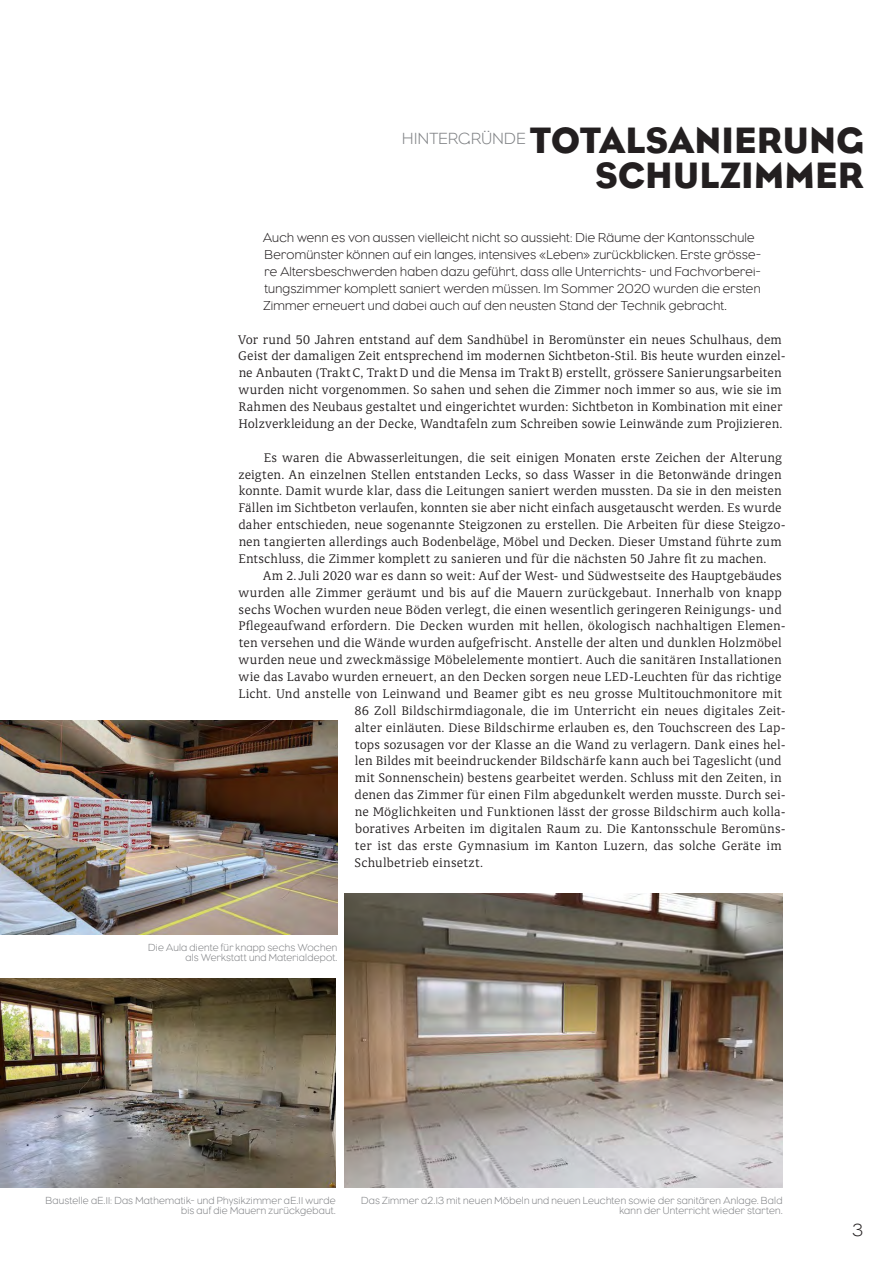
<style>
.page{position:relative;width:893px;height:1263px;background:#fff}
.page>*{position:absolute;margin:0;border:0;box-sizing:border-box;transform-origin:0 0}
.t1{font:37.5px/34.5px "Eagle";letter-spacing:.005em;color:#231f20;text-align:right}
.t2{font:300 18px "Eagle";color:#231f20}
.t3{font:300 16.5px "Eagle";letter-spacing:.015em;color:#808285}
.t4{font:300 13.8px/16.8px "Classic Round";letter-spacing:.005em;color:#231f20}
.t5{font:300 13.35px/16.8px "Eagle";letter-spacing:.015em;color:#231f20}
.t6{font:300 10.5px/10.1px "Eagle";letter-spacing:.02em;color:#808285;text-align:right}
</style>
<div class="page">
<img style="left:0;top:720px;width:337px;height:214px">
<img style="left:0;top:978px;width:336px;height:209px">
<img style="left:344px;top:894px;width:438px;height:293px">
<p class="t3" style="left:402px;top:128px;width:125px">HINTERGRÜNDE</p>
<h1 class="t1" style="left:530px;top:123px;width:336px">TOTALSANIERUNG<br>SCHULZIMMER</h1>
<p class="t5" style="left:263px;top:229px;width:500px">Auch wenn es von aussen vielleicht nicht so aussieht: Die Räume der Kantonsschule Beromünster können auf ein langes, intensives «Leben» zurückblicken. Erste grösse&shy;re Altersbeschwerden haben dazu geführt, dass alle Unterrichts- und Fachvorberei&shy;tungszimmer komplett saniert werden müssen. Im Sommer 2020 wurden die ersten Zimmer erneuert und dabei auch auf den neusten Stand der Technik gebracht.</p>
<p class="t4" style="left:238px;top:331px;width:549px">Vor rund 50 Jahren entstand auf dem Sandhübel in Beromünster ein neues Schulhaus, dem Geist der damaligen Zeit entsprechend im modernen Sichtbeton-Stil. Bis heute wurden einzel&shy;ne Anbauten (TraktC, TraktD und die Mensa im TraktB) erstellt, grössere Sanierungsarbeiten wurden nicht vorgenommen. So sahen und sehen die Zimmer noch immer so aus, wie sie im Rahmen des Neubaus gestaltet und eingerichtet wurden: Sichtbeton in Kombination mit einer Holzverkleidung an der Decke, Wandtafeln zum Schreiben sowie Leinwände zum Projizieren.</p>
<p class="t4" style="left:238px;top:449px;width:549px;text-indent:26px">Es waren die Abwasserleitungen, die seit einigen Monaten erste Zeichen der Alterung zeigten. An einzelnen Stellen entstanden Lecks, so dass Wasser in die Betonwände dringen konnte. Damit wurde klar, dass die Leitungen saniert werden mussten. Da sie in den meisten Fällen im Sichtbeton verlaufen, konnten sie aber nicht einfach ausgetauscht werden. Es wurde daher entschieden, neue sogenannte Steigzonen zu erstellen. Die Arbeiten für diese Steigzo&shy;nen tangierten allerdings auch Bodenbeläge, Möbel und Decken. Dieser Umstand führte zum Entschluss, die Zimmer komplett zu sanieren und für die nächsten 50 Jahre fit zu machen.</p>
<p class="t4" style="left:263px;top:567px;width:520px">Am 2. Juli 2020 war es dann so weit: Auf der West- und Südwestseite des Hauptgebäudes</p>
<p class="t4" style="left:239px;top:584px;width:545px">wurden alle Zimmer geräumt und bis auf die Mauern zurückgebaut. Innerhalb von knapp</p>
<p class="t4" style="left:239px;top:601px;width:545px">sechs Wochen wurden neue Böden verlegt, die einen wesentlich geringeren Reinigungs- und</p>
<p class="t4" style="left:238px;top:618px;width:549px">Pflegeaufwand erfordern. Die Decken wurden mit hellen, ökologisch nachhaltigen Elemen-</p>
<p class="t4" style="left:239px;top:634px;width:545px">ten versehen und die Wände wurden aufgefrischt. Anstelle der alten und dunklen Holzmöbel</p>
<p class="t4" style="left:239px;top:651px;width:545px">wurden neue und zweckmässige Möbelelemente montiert. Auch die sanitären Installationen</p>
<p class="t4" style="left:239px;top:668px;width:545px">wie das Lavabo wurden erneuert, an den Decken sorgen neue LED-Leuchten für das richtige</p>
<p class="t4" style="left:238px;top:685px;width:545px">Licht. Und anstelle von Leinwand und Beamer gibt es neu grosse Multitouchmonitore mit</p>
<p class="t4" style="left:355px;top:702px;width:431px">86 Zoll Bildschirmdiagonale, die im Unterricht ein neues digitales Zeit-</p>
<p class="t4" style="left:355px;top:719px;width:432px">alter einläuten. Diese Bildschirme erlauben es, den Touchscreen des Lap-</p>
<p class="t4" style="left:355px;top:736px;width:432px">tops sozusagen vor der Klasse an die Wand zu verlagern. Dank eines hel-</p>
<p class="t4" style="left:355px;top:753px;width:428px">len Bildes mit beeindruckender Bildschärfe kann auch bei Tageslicht (und</p>
<p class="t4" style="left:355px;top:769px;width:428px">mit Sonnenschein) bestens gearbeitet werden. Schluss mit den Zeiten, in</p>
<p class="t4" style="left:355px;top:786px;width:433px">denen das Zimmer für einen Film abgedunkelt werden musste. Durch sei-</p>
<p class="t4" style="left:355px;top:803px;width:432px">ne Möglichkeiten und Funktionen lässt der grosse Bildschirm auch kolla-</p>
<p class="t4" style="left:355px;top:820px;width:432px">boratives Arbeiten im digitalen Raum zu. Die Kantonsschule Beromüns-</p>
<p class="t4" style="left:355px;top:837px;width:428px">ter ist das erste Gymnasium im Kanton Luzern, das solche Geräte im</p>
<p class="t4" style="left:355px;top:854px;width:130px">Schulbetrieb einsetzt.</p>
<p class="t6" style="left:148px;top:942px;width:191px">Die Aula diente für knapp sechs Wochen als Werkstatt und Materialdepot.</p>
<p class="t6" style="left:45px;top:1195px;width:292px">Baustelle aE.11: Das Mathematik- und Physikzimmer aE.11 wurde bis auf die Mauern zurückgebaut.</p>
<p class="t6" style="left:361px;top:1195px;width:423px">Das Zimmer a2.13 mit neuen Möbeln und neuen Leuchten sowie der sanitären Anlage. Bald kann der Unterricht wieder starten.</p>
<h2 class="t2" style="left:852px;top:1218px;width:12px">3</h2>
</div>
